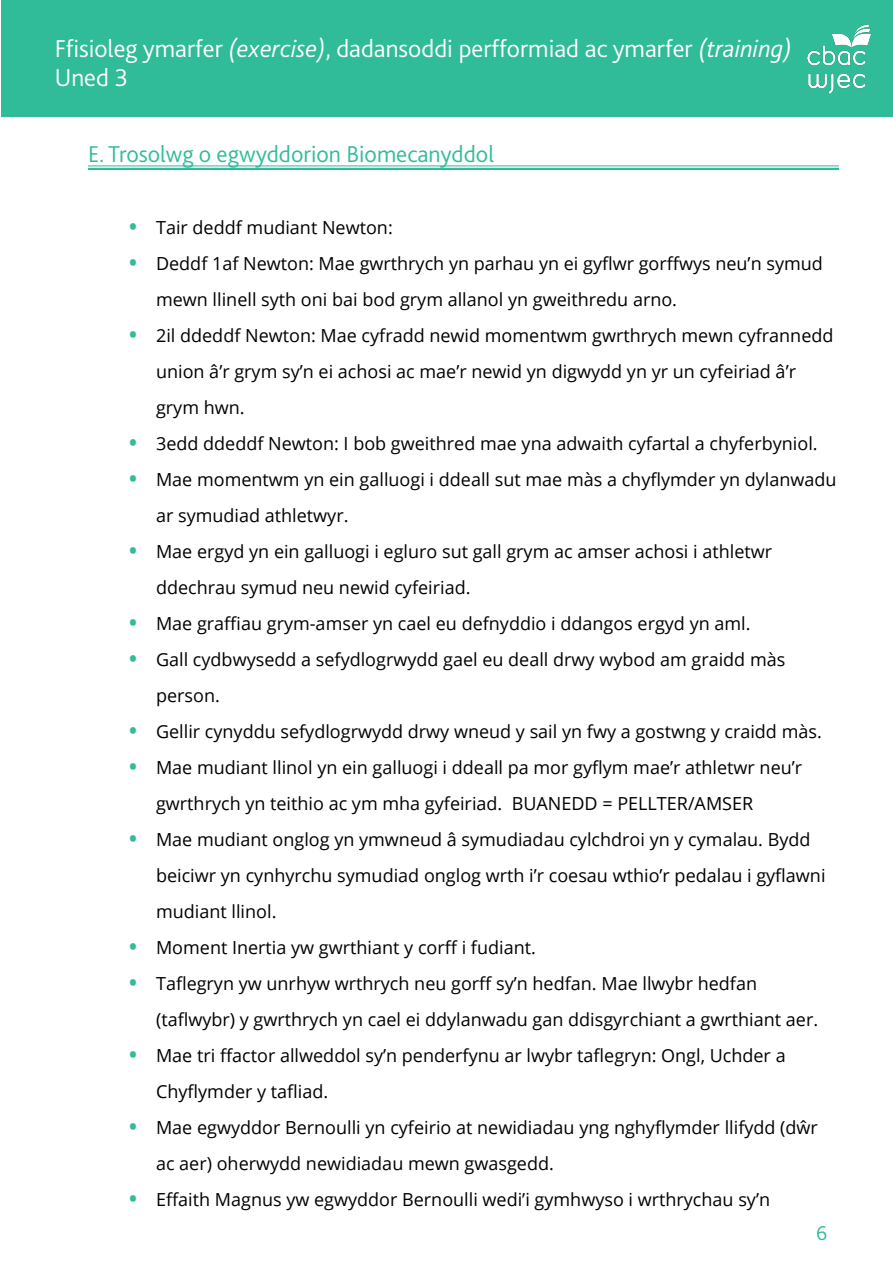
<style>
.page{position:relative;width:893px;height:1263px;background:#fff}
.page>*{position:absolute;margin:0;border:0;box-sizing:border-box;transform-origin:0 0}
.t1{font:300 25.5px/28.5px "Bliss 2";color:#fff}
.Sub_Section_-_colour{font:300 24px "Bliss 2";color:#30bc99}
.t2{font:300 21px "Bliss 2";color:#30bc99}
.t3{font:18px/36px "Open Sans";color:#000}
.s1{font-style:italic}
.s2{font-weight:700;font-size:21px;color:#30bc99}
</style>
<div class="page">
<div style="left:1px;top:1px;width:891px;height:116px;background:#30bc99"></div>
<img style="left:807px;top:24px;width:65px;height:69px">
<hr style="left:88px;top:168px;width:751px;height:2px;background:#30bc99">
<hr style="left:88px;top:166px;width:751px;height:1px;background:#30bc99">
<h1 class="t1" style="left:55px;top:34px;width:738px">Ffisioleg ymarfer <span class="s1">(exercise)</span>, dadansoddi perfformiad ac ymarfer <span class="s1">(training)<br></span>Uned 3</h1>
<p class="Sub_Section_-_colour" style="left:88px;top:139px;width:408px">E. Trosolwg o egwyddorion Biomecanyddol</p>
<p class="t3" style="left:129px;top:209px;width:265px"><span class="s2">•</span> Tair deddf mudiant Newton:</p>
<p class="t3" style="left:156px;top:245px;width:668px;text-indent:-27px"><span class="s2">•</span> Deddf 1af Newton: Mae gwrthrych yn parhau yn ei gyflwr gorffwys neu’n symud mewn llinell syth oni bai bod grym allanol yn gweithredu arno.</p>
<p class="t3" style="left:156px;top:317px;width:679px;text-indent:-27px"><span class="s2">•</span> 2il ddeddf Newton: Mae cyfradd newid momentwm gwrthrych mewn cyfrannedd union â’r grym sy’n ei achosi ac mae’r newid yn digwydd yn yr un cyfeiriad â’r grym hwn.</p>
<p class="t3" style="left:129px;top:425px;width:690px"><span class="s2">•</span> 3edd ddeddf Newton: I bob gweithred mae yna adwaith cyfartal a chyferbyniol.</p>
<p class="t3" style="left:156px;top:461px;width:682px;text-indent:-27px"><span class="s2">•</span> Mae momentwm yn ein galluogi i ddeall sut mae màs a chyflymder yn dylanwadu ar symudiad athletwyr.</p>
<p class="t3" style="left:156px;top:533px;width:618px;text-indent:-27px"><span class="s2">•</span> Mae ergyd yn ein galluogi i egluro sut gall grym ac amser achosi i athletwr ddechrau symud neu newid cyfeiriad.</p>
<p class="t3" style="left:129px;top:605px;width:623px"><span class="s2">•</span> Mae graffiau grym-amser yn cael eu defnyddio i ddangos ergyd yn aml.</p>
<p class="t3" style="left:156px;top:641px;width:631px;text-indent:-27px"><span class="s2">•</span> Gall cydbwysedd a sefydlogrwydd gael eu deall drwy wybod am graidd màs person.</p>
<p class="t3" style="left:129px;top:713px;width:694px"><span class="s2">•</span> Gellir cynyddu sefydlogrwydd drwy wneud y sail yn fwy a gostwng y craidd màs.</p>
<p class="t3" style="left:156px;top:749px;width:648px;text-indent:-27px"><span class="s2">•</span> Mae mudiant llinol yn ein galluogi i ddeall pa mor gyflym mae’r athletwr neu’r gwrthrych yn teithio ac ym mha gyfeiriad. BUANEDD = PELLTER/AMSER</p>
<p class="t3" style="left:156px;top:821px;width:671px;text-indent:-27px"><span class="s2">•</span> Mae mudiant onglog yn ymwneud â symudiadau cylchdroi yn y cymalau. Bydd beiciwr yn cynhyrchu symudiad onglog wrth i’r coesau wthio’r pedalau i gyflawni mudiant llinol.</p>
<p class="t3" style="left:129px;top:929px;width:408px"><span class="s2">•</span> Moment Inertia yw gwrthiant y corff i fudiant.</p>
<p class="t3" style="left:156px;top:965px;width:664px;text-indent:-27px"><span class="s2">•</span> Taflegryn yw unrhyw wrthrych neu gorff sy’n hedfan. Mae llwybr hedfan (taflwybr) y gwrthrych yn cael ei ddylanwadu gan ddisgyrchiant a gwrthiant aer.</p>
<p class="t3" style="left:156px;top:1037px;width:631px;text-indent:-27px"><span class="s2">•</span> Mae tri ffactor allweddol sy’n penderfynu ar lwybr taflegryn: Ongl, Uchder a<br>Chyflymder y tafliad.</p>
<p class="t3" style="left:156px;top:1109px;width:663px;text-indent:-27px"><span class="s2">•</span> Mae egwyddor Bernoulli yn cyfeirio at newidiadau yng nghyflymder llifydd (dŵr ac aer) oherwydd newidiadau mewn gwasgedd.</p>
<p class="t3" style="left:129px;top:1181px;width:642px"><span class="s2">•</span> Effaith Magnus yw egwyddor Bernoulli wedi’i gymhwyso i wrthrychau sy’n</p>
<p class="t2" style="left:816px;top:1220px;width:13px">6</p>
</div>
